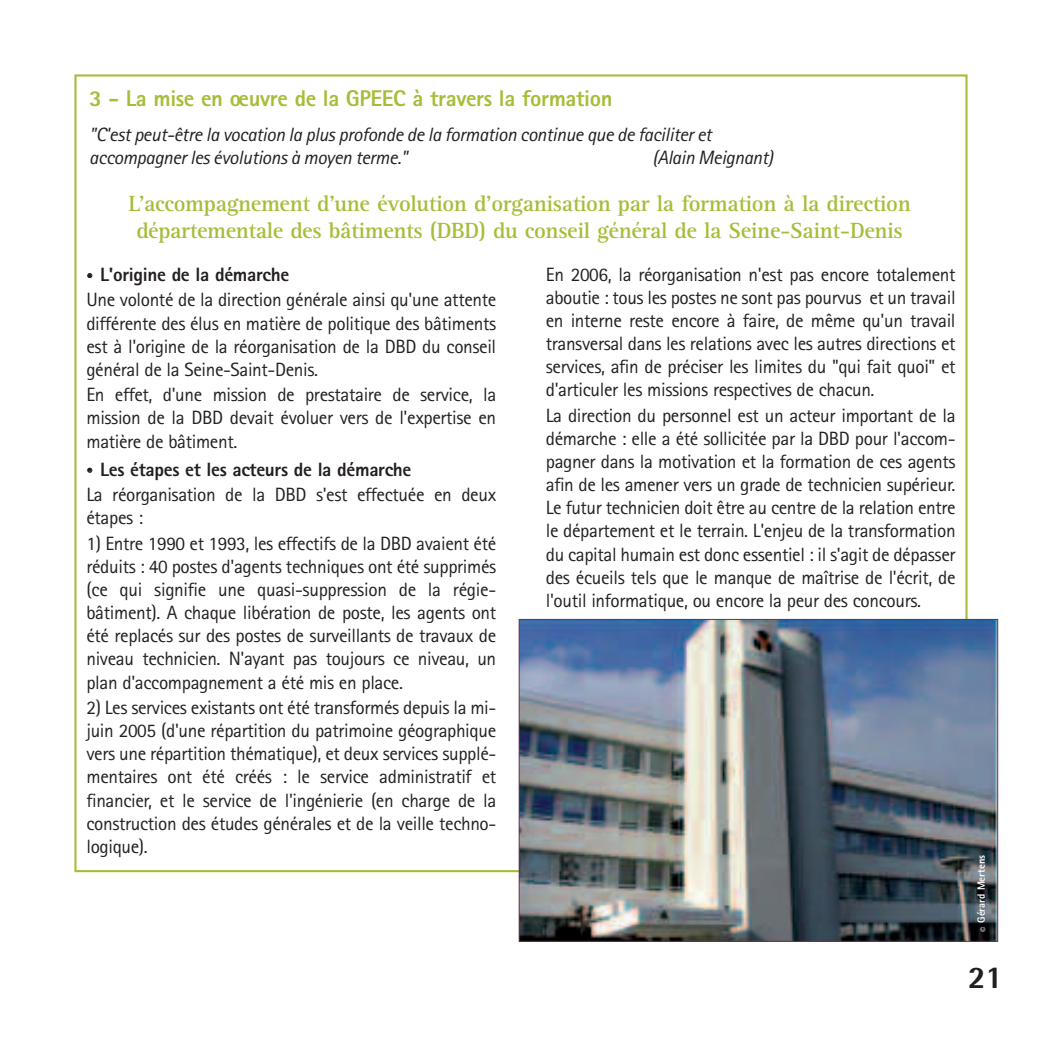
<style>
.page{position:relative;width:1042px;height:1042px;background:#fff}
.page>*{position:absolute;margin:0;border:0;box-sizing:border-box;transform-origin:0 0}
.t1{font:800 31.5px "Rotis Semi Sans";color:#231f20}
.t2{font:700 22.75px/27.3px "Rotis Serif";letter-spacing:-.015em;color:#a7bd39;text-align:center}
.t3{font:800 22.75px "Rotis Sans Serif";letter-spacing:-.015em;color:#a7bd39}
.t4{font:19.25px/23.1px "Rotis Sans Serif";letter-spacing:-.02em;color:#231f20;text-align:justify}
.t5{font:italic 19.25px/23.1px "Rotis Sans Serif";letter-spacing:-.02em;color:#231f20}
.t6{font:800 10.5px "Rotis Sans Serif";color:#fff}
.s1{font-weight:800}
</style>
<div class="page">
<img style="left:521px;top:621px;width:475px;height:319px">
<div style="left:519px;top:619px;width:479px;height:323px;border:1px solid #723150"></div>
<p class="t3" style="left:89px;top:91px;width:525px">3 - La mise en oeuvre de la GPEEC à travers la formation</p>
<p class="t5" style="left:89px;top:125px;width:624px">"C'est peut-être la vocation la plus profonde de la formation continue que de faciliter et accompagner les évolutions à moyen terme."</p>
<p class="t5" style="left:652px;top:148px;width:122px">(Alain Meignant)</p>
<p class="t2" style="left:129px;top:192px;width:784px">L’accompagnement d’une évolution d’organisation par la formation à la direction départementale des bâtiments (DBD) du conseil général de la Seine-Saint-Denis</p>
<p class="t4" style="left:86px;top:263px;width:411px;line-height:25.6px">✓ <span class="s1">L'origine de la démarche<br></span>Une volonté de la direction générale ainsi qu'une attente</p>
<p class="t4" style="left:86px;top:313px;width:411px">différente des élus en matière de politique des bâtiments est à l'origine de la réorganisation de la DBD du conseil général de la Seine-Saint-Denis.</p>
<p class="t4" style="left:86px;top:385px;width:411px">En effet, d'une mission de prestataire de service, la mission de la DBD devait évoluer vers de l'expertise en matière de bâtiment.</p>
<p class="t4" style="left:86px;top:458px;width:411px;line-height:25.6px">✓ <span class="s1">Les étapes et les acteurs de la démarche<br></span>La réorganisation de la DBD s'est effectuée en deux</p>
<p class="t4" style="left:86px;top:508px;width:58px">étapes :</p>
<p class="t4" style="left:86px;top:534px;width:411px">1) Entre 1990 et 1993, les effectifs de la DBD avaient été réduits : 40 postes d'agents techniques ont été supprimés (ce qui signifie une quasi-suppression de la régie&shy;bâtiment). A chaque libération de poste, les agents ont été replacés sur des postes de surveillants de travaux de niveau technicien. N'ayant pas toujours ce niveau, un plan d'accompagnement a été mis en place.</p>
<p class="t4" style="left:86px;top:698px;width:411px">2) Les services existants ont été transformés depuis la mi&shy;juin 2005 (d'une répartition du patrimoine géographique vers une répartition thématique), et deux services supplé&shy;mentaires ont été créés : le service administratif et financier, et le service de l'ingénierie (en charge de la construction des études générales et de la veille techno&shy;logique).</p>
<p class="t4" style="left:546px;top:265px;width:411px">En 2006, la réorganisation n'est pas encore totalement aboutie : tous les postes ne sont pas pourvus et un travail en interne reste encore à faire, de même qu'un travail transversal dans les relations avec les autres directions et services, afin de préciser les limites du "qui fait quoi" et d'articuler les missions respectives de chacun.</p>
<p class="t4" style="left:546px;top:406px;width:411px">La direction du personnel est un acteur important de la démarche : elle a été sollicitée par la DBD pour l'accom&shy;pagner dans la motivation et la formation de ces agents afin de les amener vers un grade de technicien supérieur.<br>Le futur technicien doit être au centre de la relation entre le département et le terrain. L'enjeu de la transformation du capital humain est donc essentiel : il s'agit de dépasser des écueils tels que le manque de maîtrise de l'écrit, de l'outil informatique, ou encore la peur des concours.</p>
<p class="t6" style="left:977px;top:931px;width:78px;rotate:-90deg">© Gérard Mertens</p>
<h1 class="t1" style="left:968px;top:966px;width:37px">21</h1>
</div>
